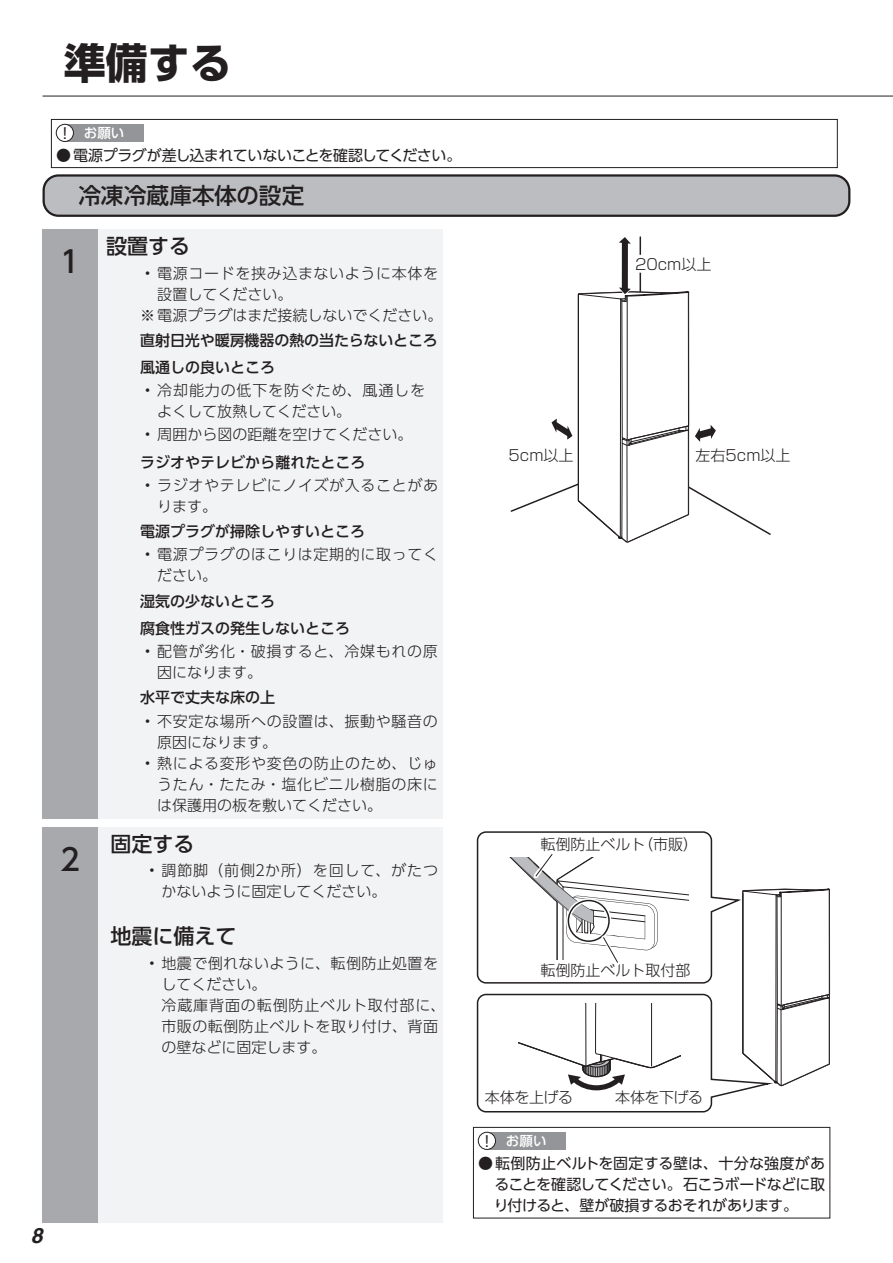
<style>
.page{position:relative;width:893px;height:1263px;background:#fff}
.page>*{position:absolute;margin:0;border:0;box-sizing:border-box;transform-origin:0 0}
.t1{font:700 42px "UD Shin Go Pro";color:#231f20}
.t2{font:500 30px "UD Shin Go Pro";color:#231f20}
.t3{font:500 22.5px "UD Shin Go Pro";letter-spacing:-.005em;color:#231f20}
.t4{font:500 21px "UD Shin Go Pro";color:#231f20}
.t5{font:italic 700 21px "Helvetica cyr";color:#231f20}
.t6{font:300 15px/21px "UD Shin Go Pro";letter-spacing:.025em;color:#231f20}
.t7{font:300 15px/21px "UD Shin Go Pro";color:#231f20}
.t8{font:15px/21px "UD Shin Go Pro";letter-spacing:-.035em;color:#231f20;text-align:justify}
.t9{font:500 15px/27.3px "UD Shin Go Pro";color:#231f20}
.t10{font:300 15px/21px "UD Shin Go Pro";letter-spacing:.045em;color:#231f20}
.t11{font:300 15px/21px "UD Shin Go Pro";letter-spacing:.055em;color:#231f20}
.t12{font:300 15px "Shin Go Pro";color:#231f20}
.t13{font:500 13.5px "UD Shin Go Pro";color:#fff}
.s1{font-family:"Shin Go Pro";font-weight:400;font-size:15px;color:#231f20}
.s2{font-family:"Shin Go Pro";font-weight:300}
</style>
<div class="page">
<hr style="left:43px;top:96px;width:850px;height:1px;background:#231f20">
<div style="left:65px;top:124px;width:79px;height:18px;background:#939598"></div>
<div style="left:56px;top:124px;width:17px;height:17px;background:#fff;border-radius:50%"></div>
<div style="left:56px;top:124px;width:18px;height:18px;border:1px solid #231f20;border-radius:50%"></div>
<div style="left:51px;top:119px;width:787px;height:49px;border:1px solid #231f20"></div>
<div style="left:43px;top:230px;width:55px;height:589px;background:#a8a9ad"></div>
<div style="left:98px;top:230px;width:344px;height:589px;background:#f2f3f4"></div>
<svg style="left:510px;top:236px;width:261px;height:307px"></svg>
<div style="left:43px;top:827px;width:55px;height:396px;background:#a8a9ad"></div>
<div style="left:98px;top:827px;width:344px;height:396px;background:#f2f3f4"></div>
<svg style="left:476px;top:831px;width:355px;height:282px"></svg>
<div style="left:487px;top:1132px;width:79px;height:18px;background:#939598"></div>
<div style="left:478px;top:1132px;width:17px;height:17px;background:#fff;border-radius:50%"></div>
<div style="left:478px;top:1132px;width:18px;height:18px;border:1px solid #231f20;border-radius:50%"></div>
<div style="left:473px;top:1127px;width:357px;height:91px;border:1px solid #231f20"></div>
<div style="left:44px;top:175px;width:805px;height:41px;background:#bcbdc0;border-radius:15px"></div>
<div style="left:43px;top:174px;width:807px;height:43px;border:2px solid #231f20;border-radius:15px"></div>
<h1 class="t1" style="left:64px;top:29px;width:169px">準備する</h1>
<p class="t13" style="left:57px;top:122px;width:69px"><span class="s1">！</span> お願い</p>
<p class="t8" style="left:56px;top:144px;width:407px"><span class="s2">●</span> 電源プラグが差し込まれていないことを確認してください。</p>
<h3 class="t3" style="left:79px;top:177px;width:227px">冷凍冷蔵庫本体の設定</h3>
<h2 class="t2" style="left:60px;top:237px;width:21px">1</h2>
<h2 class="t2" style="left:60px;top:835px;width:21px">2</h2>
<h3 class="t4" style="left:106px;top:229px;width:85px">設置する</h3>
<p class="t6" style="left:145px;top:262px;width:295px">• 電源コードを挟み込まないように本体を</p>
<p class="t7" style="left:157px;top:283px;width:136px">設置してください。</p>
<p class="t7" style="left:140px;top:304px;width:304px">※ 電源プラグはまだ接続しないでください。</p>
<p class="t9" style="left:140px;top:326px;width:299px">直射日光や暖房機器の熱の当たらないところ風通しの良いところ</p>
<p class="t11" style="left:157px;top:380px;width:269px;text-indent:-13px">• 冷却能力の低下を防ぐため、風通しをよくして放熱してください。</p>
<p class="t7" style="left:145px;top:423px;width:269px">• 周囲から図の距離を空けてください。</p>
<p class="t9" style="left:140px;top:448px;width:226px">ラジオやテレビから離れたところ</p>
<p class="t6" style="left:157px;top:474px;width:282px;text-indent:-13px">• ラジオやテレビにノイズが入ることがあります。</p>
<p class="t9" style="left:140px;top:517px;width:226px">電源プラグが掃除しやすいところ</p>
<p class="t6" style="left:157px;top:544px;width:282px;text-indent:-13px">• 電源プラグのほこりは定期的に取ってください。</p>
<p class="t9" style="left:140px;top:587px;width:211px">湿気の少ないところ<br>腐食性ガスの発生しないところ</p>
<p class="t10" style="left:157px;top:640px;width:282px;text-indent:-13px">• 配管が劣化・破損すると、冷媒もれの原因になります。</p>
<p class="t9" style="left:140px;top:684px;width:136px">水平で丈夫な床の上</p>
<p class="t10" style="left:157px;top:710px;width:282px;text-indent:-13px">• 不安定な場所への設置は、振動や騒音の原因になります。</p>
<p class="t6" style="left:157px;top:752px;width:282px;text-align:justify;text-indent:-13px">• 熱による変形や変色の防止のため、じゅうたん・たたみ・塩化ビニル樹脂の床には保護用の板を敷いてください。</p>
<h3 class="t4" style="left:111px;top:827px;width:85px">固定する</h3>
<p class="t7" style="left:162px;top:859px;width:278px;text-indent:-13px">• 調節脚（前側2か所）を回して、がたつかないように固定してください。</p>
<h3 class="t4" style="left:111px;top:919px;width:128px">地震に備えて</h3>
<p class="t6" style="left:162px;top:952px;width:285px;text-indent:-13px">• 地震で倒れないように、転倒防止処置をしてください。<br>冷蔵庫背面の転倒防止ベルト取付部に、市販の転倒防止ベルトを取り付け、背面の壁などに固定します。</p>
<h3 class="t5" style="left:31px;top:1223px;width:13px">8</h3>
<p class="t12" style="left:635px;top:252px;width:78px">20cm以上</p>
<p class="t12" style="left:508px;top:443px;width:66px">5cm以上</p>
<p class="t12" style="left:695px;top:443px;width:96px">左右5cm以上</p>
<p class="t7" style="left:541px;top:833px;width:159px">転倒防止ベルト（市販）</p>
<p class="t7" style="left:541px;top:959px;width:151px">転倒防止ベルト取付部</p>
<p class="t12" style="left:485px;top:1085px;width:90px">本体を上げる</p>
<p class="t12" style="left:615px;top:1085px;width:90px">本体を下げる</p>
<p class="t13" style="left:479px;top:1130px;width:69px"><span class="s1">！</span> お願い</p>
<p class="t8" style="left:494px;top:1152px;width:333px;text-indent:-16px"><span class="s2">●</span>転倒防止ベルトを固定する壁は、十分な強度があることを確認してください。石こうボードなどに取り付けると、壁が破損するおそれがあります。</p>
</div>
